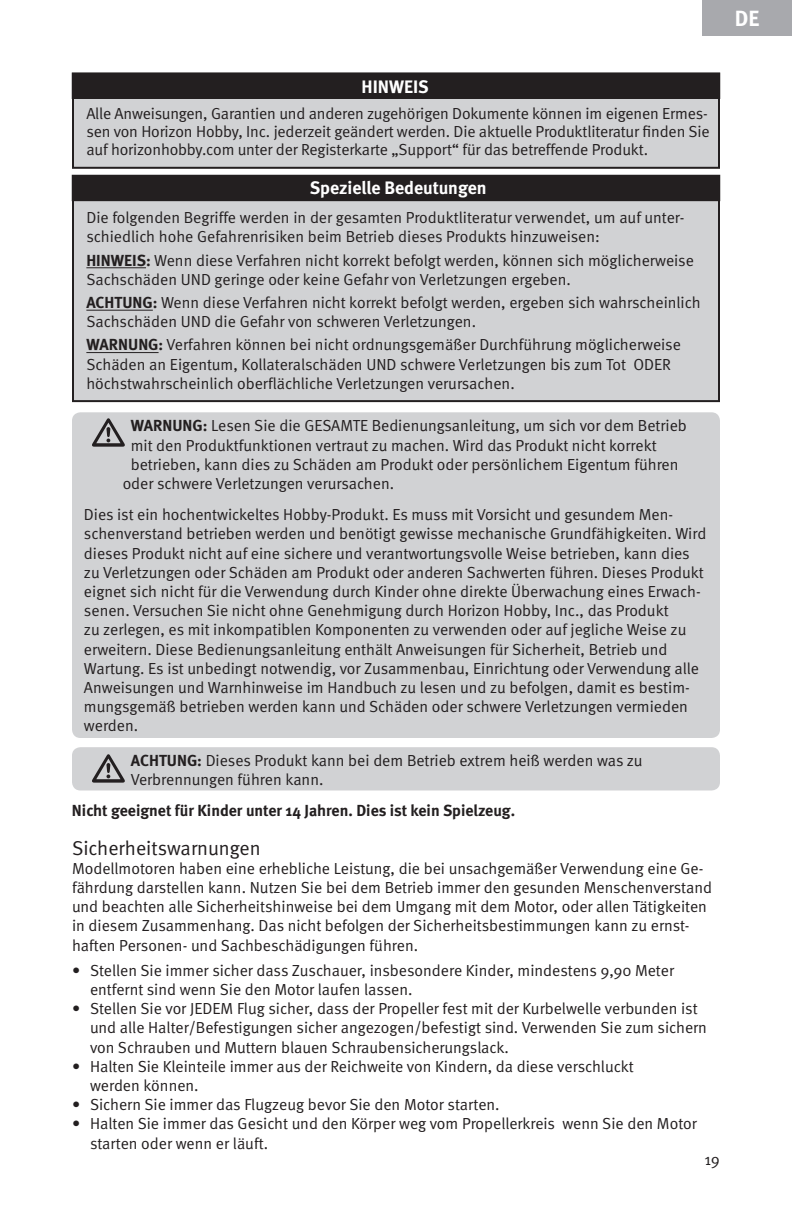
<style>
.page{position:relative;width:792px;height:1224px;background:#fff}
.page>*{position:absolute;margin:0;border:0;box-sizing:border-box;transform-origin:0 0}
.t1{font:700 22px "Meta";color:#fff}
.t2{font:20px "Meta Normal";color:#231f20}
.t3{font:700 18px "Meta";color:#fff}
.t4{font:16px/19.2px "Meta Normal";color:#231f20}
.t5{font:700 16px "Meta";color:#231f20}
.s1{font-family:"Meta";font-weight:700}
.s2{font-family:"Meta Bold LF"}
</style>
<div class="page">
<div style="left:702px;top:0;width:90px;height:36px;background:#a8a9ad"></div>
<div style="left:73px;top:74px;width:646px;height:94px;background:#d1d2d4"></div>
<div style="left:72px;top:73px;width:648px;height:96px;border:2px solid #231f20"></div>
<div style="left:73px;top:177px;width:646px;height:224px;background:#d1d2d4"></div>
<div style="left:72px;top:176px;width:648px;height:226px;border:2px solid #231f20"></div>
<div style="left:72px;top:73px;width:648px;height:25px;background:#231f20"></div>
<div style="left:72px;top:73px;width:648px;height:26px;border:1px solid #231f20"></div>
<div style="left:72px;top:175px;width:648px;height:26px;background:#231f20"></div>
<hr style="left:86px;top:267px;width:60px;height:1px;background:#231f20">
<hr style="left:86px;top:310px;width:67px;height:1px;background:#231f20">
<hr style="left:86px;top:352px;width:73px;height:1px;background:#231f20">
<div style="left:72px;top:412px;width:648px;height:326px;background:#d1d2d4;border-radius:9px"></div>
<svg style="left:92px;top:418px;width:33px;height:29px"></svg>
<div style="left:72px;top:747px;width:648px;height:43px;background:#d1d2d4;border-radius:9px"></div>
<svg style="left:92px;top:754px;width:33px;height:29px"></svg>
<h1 class="t1" style="left:735px;top:5px;width:26px">DE</h1>
<p class="t3" style="left:362px;top:76px;width:69px">HINWEIS</p>
<p class="t4" style="left:86px;top:105px;width:625px;line-height:18px;text-align:justify">Alle Anweisungen, Garantien und anderen zugehörigen Dokumente können im eigenen Ermes&shy;sen von Horizon Hobby, Inc. jederzeit geändert werden. Die aktuelle Produktliteratur finden Sie auf horizonhobby.com unter der Registerkarte „Support“ für das betreffende Produkt.</p>
<p class="t3" style="left:310px;top:177px;width:178px">Spezielle Bedeutungen</p>
<p class="t4" style="left:86px;top:208px;width:600px">Die folgenden Begriffe werden in der gesamten Produktliteratur verwendet, um auf unter&shy;schiedlich hohe Gefahrenrisiken beim Betrieb dieses Produkts hinzuweisen:</p>
<p class="t4" style="left:86px;top:250px;width:609px"><span class="s1">HINWEIS:</span> Wenn diese Verfahren nicht korrekt befolgt werden, können sich möglicherweise<br>Sachschäden UND geringe oder keine Gefahr von Verletzungen ergeben.</p>
<p class="t4" style="left:86px;top:293px;width:616px"><span class="s1">ACHTUNG:</span> Wenn diese Verfahren nicht korrekt befolgt werden, ergeben sich wahrscheinlich<br>Sachschäden UND die Gefahr von schweren Verletzungen.</p>
<p class="t4" style="left:86px;top:335px;width:596px"><span class="s1">WARNUNG:</span> Verfahren können bei nicht ordnungsgemäßer Durchführung möglicherweise<br>Schäden an Eigentum, Kollateralschäden UND schwere Verletzungen bis zum Tot ODER höchstwahrscheinlich oberflächliche Verletzungen verursachen.</p>
<p class="t4" style="left:131px;top:416px;width:558px"><span class="s2">WARNUNG:</span> Lesen Sie die GESAMTE Bedienungsanleitung, um sich vor dem Betrieb</p>
<p class="t4" style="left:131px;top:435px;width:527px">mit den Produktfunktionen vertraut zu machen. Wird das Produkt nicht korrekt</p>
<p class="t4" style="left:131px;top:455px;width:549px">betrieben, kann dies zu Schäden am Produkt oder persönlichem Eigentum führen</p>
<p class="t4" style="left:123px;top:474px;width:273px">oder schwere Verletzungen verursachen.</p>
<p class="t4" style="left:84px;top:505px;width:624px">Dies ist ein hochentwickeltes Hobby-Produkt. Es muss mit Vorsicht und gesundem Men&shy;schenverstand betrieben werden und benötigt gewisse mechanische Grundfähigkeiten. Wird dieses Produkt nicht auf eine sichere und verantwortungsvolle Weise betrieben, kann dies zu Verletzungen oder Schäden am Produkt oder anderen Sachwerten führen. Dieses Produkt eignet sich nicht für die Verwendung durch Kinder ohne direkte Überwachung eines Erwach&shy;senen. Versuchen Sie nicht ohne Genehmigung durch Horizon Hobby, Inc., das Produkt<br>zu zerlegen, es mit inkompatiblen Komponenten zu verwenden oder auf jegliche Weise zu erweitern. Diese Bedienungsanleitung enthält Anweisungen für Sicherheit, Betrieb und Wartung. Es ist unbedingt notwendig, vor Zusammenbau, Einrichtung oder Verwendung alle Anweisungen und Warnhinweise im Handbuch zu lesen und zu befolgen, damit es bestim&shy;mungsgemäß betrieben werden kann und Schäden oder schwere Verletzungen vermieden werden.</p>
<p class="t4" style="left:131px;top:751px;width:513px"><span class="s1">ACHTUNG:</span> Dieses Produkt kann bei dem Betrieb extrem heiß werden was zu<br>Verbrennungen führen kann.</p>
<p class="t5" style="left:72px;top:801px;width:445px">Nicht geeignet für Kinder unter 14 Jahren. Dies ist kein Spielzeug.</p>
<p class="t2" style="left:72px;top:836px;width:190px">Sicherheitswarnungen</p>
<p class="t4" style="left:72px;top:859px;width:642px">Modellmotoren haben eine erhebliche Leistung, die bei unsachgemäßer Verwendung eine Ge&shy;fährdung darstellen kann. Nutzen Sie bei dem Betrieb immer den gesunden Menschenverstand und beachten alle Sicherheitshinweise bei dem Umgang mit dem Motor, oder allen Tätigkeiten in diesem Zusammenhang. Das nicht befolgen der Sicherheitsbestimmungen kann zu ernst&shy;haften Personen- und Sachbeschädigungen führen.</p>
<p class="t4" style="left:90px;top:961px;width:586px;text-indent:-18px">• Stellen Sie immer sicher dass Zuschauer, insbesondere Kinder, mindestens 9,90 Meter entfernt sind wenn Sie den Motor laufen lassen.</p>
<p class="t4" style="left:90px;top:999px;width:619px;text-indent:-18px">• Stellen Sie vor JEDEM Flug sicher, dass der Propeller fest mit der Kurbelwelle verbunden ist und alle Halter/Befestigungen sicher angezogen/befestigt sind. Verwenden Sie zum sichern von Schrauben und Muttern blauen Schraubensicherungslack.</p>
<p class="t4" style="left:90px;top:1057px;width:545px;text-indent:-18px">• Halten Sie Kleinteile immer aus der Reichweite von Kindern, da diese verschluckt werden können.</p>
<p class="t4" style="left:72px;top:1095px;width:429px">• Sichern Sie immer das Flugzeug bevor Sie den Motor starten.</p>
<p class="t4" style="left:90px;top:1114px;width:608px;text-indent:-18px">• Halten Sie immer das Gesicht und den Körper weg vom Propellerkreis wenn Sie den Motor starten oder wenn er läuft.</p>
<p class="t4" style="left:704px;top:1150px;width:17px">19</p>
</div>
